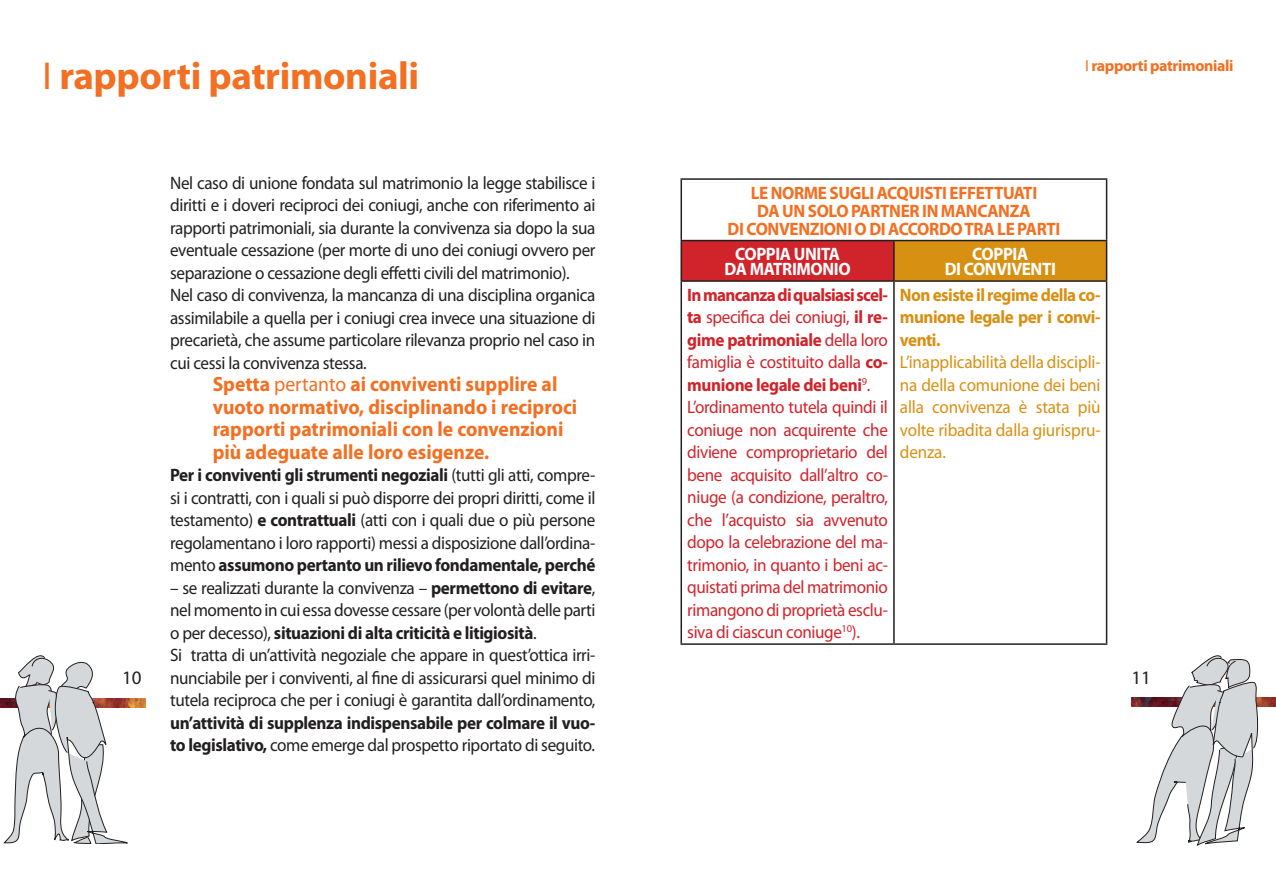
<style>
.page{position:relative;width:1276px;height:893px;background:#fff}
.page>*{position:absolute;margin:0;border:0;box-sizing:border-box;transform-origin:0 0}
.t1{font:700 39px "Myriad Pro";letter-spacing:-.01em;color:#f36f21}
.t2{font:700 20.7px/22.5px "Myriad Pro";color:#f36f21;scale:.95 1}
.t3{font:19.05px "Myriad Pro";color:#231f20}
.t4{font:18px/22.5px "Myriad Pro";letter-spacing:-.02em;color:#231f20;scale:.95 1}
.t5{font:18px/22.5px "Myriad Pro";letter-spacing:-.02em;color:#d1232a;scale:.95 1}
.t6{font:18px/22.5px "Myriad Pro";letter-spacing:-.01em;color:#d89013;text-align:justify;scale:.95 1}
.t7{font:700 18px/22.5px "Myriad Pro";letter-spacing:-.02em;color:#231f20;scale:.95 1}
.t8{font:700 18px/18px "Myriad Pro";letter-spacing:-.02em;color:#f36f21;text-align:center;scale:.95 1}
.t9{font:700 18px/22.5px "Myriad Pro";letter-spacing:-.03em;color:#d89013;text-align:justify;scale:.95 1}
.t10{font:700 18px/15px "Myriad Pro";letter-spacing:-.02em;color:#fff;text-align:center;scale:.95 1}
.t11{font:700 15.9px "Myriad Pro";letter-spacing:-.025em;color:#f36f21}
.s1{font-weight:400}
.s2{font-weight:700}
</style>
<div class="page">
<img style="left:1131px;top:698px;width:145px;height:9px">
<svg style="left:1137px;top:656px;width:122px;height:189px"></svg>
<img style="left:0;top:699px;width:145px;height:9px">
<svg style="left:4px;top:656px;width:124px;height:188px"></svg>
<div style="left:681px;top:241px;width:213px;height:40px;background:#d1232a"></div>
<div style="left:894px;top:241px;width:212px;height:40px;background:#d89013"></div>
<hr style="left:680px;top:178px;width:214px;height:2px;background:#231f20">
<hr style="left:680px;top:180px;width:2px;height:60px;background:#231f20">
<hr style="left:894px;top:178px;width:213px;height:2px;background:#231f20">
<hr style="left:1106px;top:180px;width:1px;height:60px;background:#231f20">
<hr style="left:680px;top:240px;width:214px;height:1px;background:#231f20">
<hr style="left:680px;top:241px;width:2px;height:39px;background:#231f20">
<hr style="left:894px;top:240px;width:213px;height:1px;background:#231f20">
<hr style="left:893px;top:241px;width:1px;height:39px;background:#231f20">
<hr style="left:1106px;top:241px;width:1px;height:39px;background:#231f20">
<hr style="left:680px;top:280px;width:214px;height:2px;background:#231f20">
<hr style="left:680px;top:282px;width:2px;height:361px;background:#231f20">
<hr style="left:894px;top:280px;width:213px;height:2px;background:#231f20">
<hr style="left:893px;top:282px;width:1px;height:361px;background:#231f20">
<hr style="left:1106px;top:282px;width:1px;height:361px;background:#231f20">
<hr style="left:680px;top:643px;width:214px;height:2px;background:#231f20">
<hr style="left:894px;top:643px;width:213px;height:2px;background:#231f20">
<h1 class="t1" style="left:43px;top:56px;width:378px"><span class="s1">I</span> rapporti patrimoniali</h1>
<p class="t11" style="left:1085px;top:58px;width:150px"><span class="s1">I</span> rapporti patrimoniali</p>
<p class="t4" style="left:170px;top:172px;width:449px">Nel caso di unione fondata sul matrimonio la legge stabilisce i diritti e i doveri reciproci dei coniugi, anche con riferimento ai rapporti patrimoniali, sia durante la convivenza sia dopo la sua eventuale cessazione (per morte di uno dei coniugi ovvero per separazione o cessazione degli effetti civili del matrimonio).<br>Nel caso di convivenza, la mancanza di una disciplina organica assimilabile a quella per i coniugi crea invece una situazione di precarietà, che assume particolare rilevanza proprio nel caso in cui cessi la convivenza stessa.</p>
<p class="t2" style="left:213px;top:373px;width:385px">Spetta <span class="s1">pertanto</span> ai conviventi supplire al vuoto normativo, disciplinando i reciproci rapporti patrimoniali con le convenzioni più adeguate alle loro esigenze.</p>
<p class="t4" style="left:170px;top:464px;width:449px;text-align:justify"><span class="s2">Per i conviventi gli strumenti negoziali</span> (tutti gli atti, compre&shy;si i contratti, con i quali si può disporre dei propri diritti, come il testamento) <span class="s2">e contrattuali</span> (atti con i quali due o più persone regolamentano i loro rapporti) messi a disposizione dall’ordina&shy;mento <span class="s2">assumono pertanto un rilievo fondamentale, perché</span></p>
<p class="t4" style="left:170px;top:577px;width:449px">– se realizzati durante la convivenza – <span class="s2">permettono di evitare</span>, nel momento in cui essa dovesse cessare (per volontà delle parti o per decesso), <span class="s2">situazioni di alta criticità e litigiosità</span>.<br>Si tratta di un’attività negoziale che appare in quest’ottica irri&shy;nunciabile per i conviventi, al fine di assicurarsi quel minimo di tutela reciproca che per i coniugi è garantita dall’ordinamento,</p>
<p class="t7" style="left:170px;top:712px;width:449px">un’attività di supplenza indispensabile per colmare il vuo&shy;to legislativo, <span class="s1">come emerge dal prospetto riportato di seguito.</span></p>
<p class="t8" style="left:727px;top:184px;width:352px">LE NORME SUGLI ACQUISTI EFFETTUATI<br>DA UN SOLO PARTNER IN MANCANZA<br>DI CONVENZIONI O DI ACCORDO TRA LE PARTI</p>
<p class="t10" style="left:724px;top:247px;width:134px">COPPIA UNITA<br>DA MATRIMONIO</p>
<p class="t10" style="left:944px;top:247px;width:119px">COPPIA<br>DI CONVIVENTI</p>
<p class="t5" style="left:687px;top:284px;width:213px"><span class="s2">In mancanza di qualsiasi scel&shy;ta</span> specifica dei coniugi, <span class="s2">il re&shy;gime patrimoniale</span> della loro famiglia è costituito dalla <span class="s2">co&shy;munione legale dei beni</span><sup>9</sup>.<br>L’ordinamento tutela quindi il coniuge non acquirente che diviene comproprietario del bene acquisito dall’altro co&shy;niuge (a condizione, peraltro, che l’acquisto sia avvenuto dopo la celebrazione del ma&shy;trimonio, in quanto i beni ac&shy;quistati prima del matrimonio rimangono di proprietà esclu&shy;siva di ciascun coniuge<sup>10</sup>).</p>
<p class="t9" style="left:900px;top:284px;width:213px">Non esiste il regime della co&shy;munione legale per i convi&shy;venti.</p>
<p class="t6" style="left:900px;top:351px;width:213px">L’inapplicabilità della discipli&shy;na della comunione dei beni alla convivenza è stata più volte ribadita dalla giurispru&shy;denza.</p>
<p class="t3" style="left:122px;top:668px;width:21px">10</p>
<p class="t3" style="left:1131px;top:668px;width:21px">11</p>
</div>
